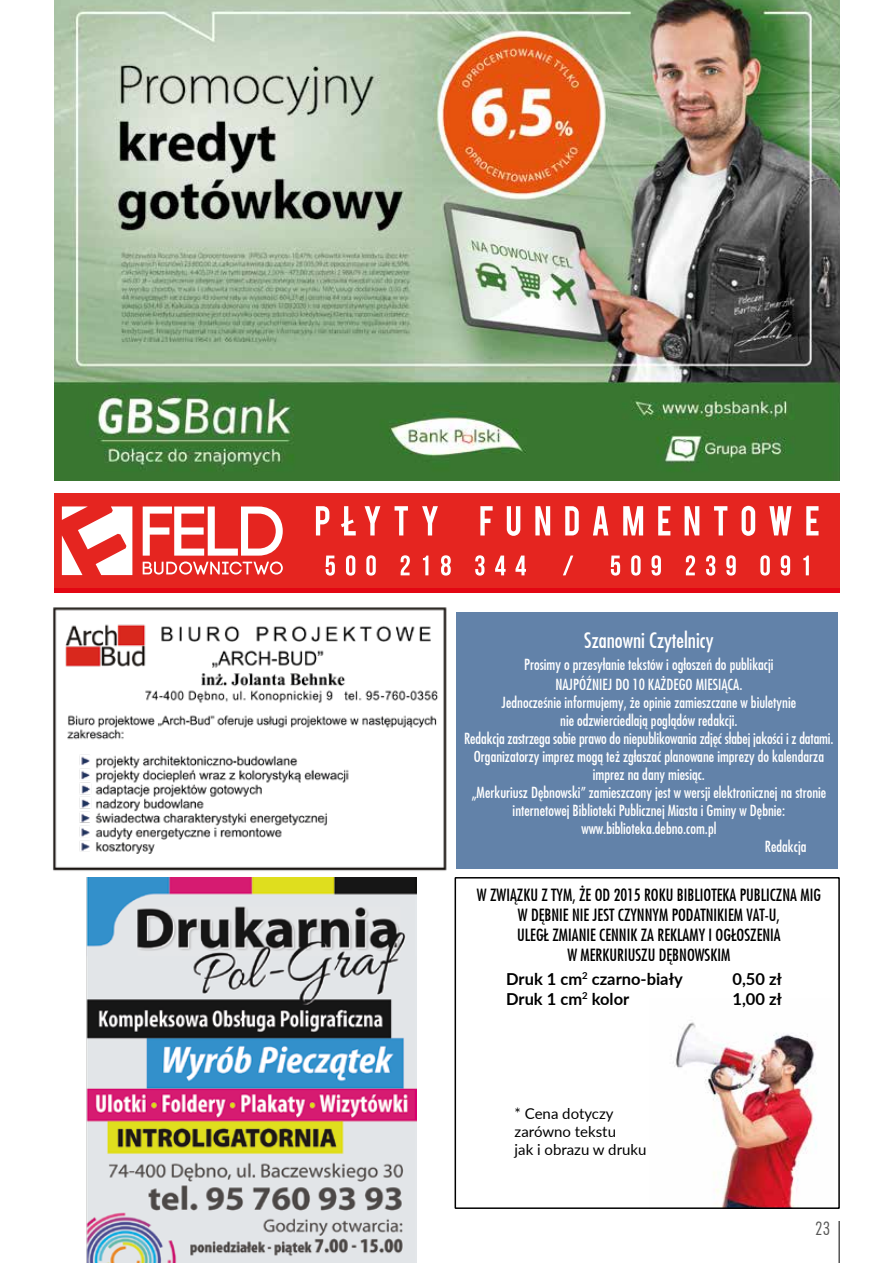
<style>
.page{position:relative;width:893px;height:1263px;background:#fff}
.page>*{position:absolute;margin:0;border:0;box-sizing:border-box;transform-origin:0 0}
.t1{font:21px "Fujiyama";color:#fff}
.t2{font:300 18px "Fujiyama";color:#575756}
.t3{font:16.5px/19.8px "Fujiyama";color:#000;text-align:center}
.t4{font:700 16.5px "Lato";color:#000}
.t5{font:15px/20.1px "Fujiyama";color:#fff;text-align:center}
.t6{font:15px/18px "Lato";color:#000}
</style>
<div class="page">
<hr style="left:839px;top:1221px;width:1px;height:42px;background:#000">
<img style="left:54px;top:0;width:785px;height:480px">
<svg style="left:54px;top:587px;width:785px;height:6px;background:#e30b15"></svg>
<div style="left:54px;top:493px;width:785px;height:94px;background:#e52520"></div>
<img style="left:143px;top:506px;width:140px;height:50px">
<img style="left:143px;top:561px;width:140px;height:14px">
<img style="left:62px;top:535px;width:16px;height:40px">
<img style="left:62px;top:506px;width:16px;height:14px">
<img style="left:78px;top:506px;width:54px;height:69px">
<svg style="left:316px;top:506px;width:13px;height:29px"></svg>
<svg style="left:365px;top:506px;width:15px;height:29px"></svg>
<svg style="left:395px;top:506px;width:13px;height:29px"></svg>
<svg style="left:422px;top:506px;width:16px;height:29px"></svg>
<svg style="left:480px;top:506px;width:13px;height:29px"></svg>
<svg style="left:507px;top:506px;width:13px;height:30px"></svg>
<svg style="left:535px;top:506px;width:15px;height:29px"></svg>
<svg style="left:565px;top:506px;width:14px;height:29px"></svg>
<svg style="left:593px;top:506px;width:15px;height:29px"></svg>
<svg style="left:623px;top:506px;width:20px;height:29px"></svg>
<svg style="left:658px;top:506px;width:12px;height:29px"></svg>
<svg style="left:685px;top:506px;width:14px;height:29px"></svg>
<svg style="left:714px;top:506px;width:13px;height:29px"></svg>
<svg style="left:742px;top:506px;width:13px;height:30px"></svg>
<svg style="left:769px;top:506px;width:22px;height:29px"></svg>
<svg style="left:806px;top:506px;width:12px;height:29px"></svg>
<svg style="left:341px;top:506px;width:15px;height:29px"></svg>
<svg style="left:326px;top:555px;width:9px;height:21px"></svg>
<svg style="left:346px;top:555px;width:9px;height:21px"></svg>
<svg style="left:366px;top:555px;width:10px;height:21px"></svg>
<svg style="left:401px;top:555px;width:9px;height:20px"></svg>
<svg style="left:423px;top:555px;width:5px;height:20px"></svg>
<svg style="left:441px;top:555px;width:10px;height:21px"></svg>
<svg style="left:475px;top:555px;width:9px;height:21px"></svg>
<svg style="left:495px;top:555px;width:11px;height:20px"></svg>
<svg style="left:515px;top:555px;width:11px;height:20px"></svg>
<svg style="left:563px;top:555px;width:10px;height:20px"></svg>
<svg style="left:611px;top:555px;width:9px;height:21px"></svg>
<svg style="left:631px;top:555px;width:10px;height:21px"></svg>
<svg style="left:651px;top:555px;width:10px;height:21px"></svg>
<svg style="left:686px;top:555px;width:9px;height:20px"></svg>
<svg style="left:706px;top:555px;width:9px;height:21px"></svg>
<svg style="left:726px;top:555px;width:10px;height:21px"></svg>
<svg style="left:760px;top:555px;width:10px;height:21px"></svg>
<svg style="left:781px;top:555px;width:9px;height:21px"></svg>
<svg style="left:803px;top:555px;width:6px;height:20px"></svg>
<img style="left:673px;top:1022px;width:144px;height:184px">
<div style="left:456px;top:612px;width:382px;height:257px;background:#6282a9"></div>
<img style="left:53px;top:607px;width:394px;height:264px">
<img style="left:86px;top:877px;width:331px;height:386px">
<div style="left:455px;top:877px;width:385px;height:332px;border:2px solid #000"></div>
<h1 class="t1" style="left:584px;top:626px;width:131px">Szanowni Czytelnicy</h1>
<p class="t5" style="left:524px;top:654px;width:251px">Prosimy o przesyłanie tekstów i ogłoszeń do publikacji<br>NAJPÓŹNIEJ DO 10 KAŻDEGO MIESIĄCA.</p>
<p class="t5" style="left:502px;top:692px;width:296px">Jednocześnie informujemy, że opinie zamieszczane w biuletynie</p>
<p class="t5" style="left:560px;top:710px;width:179px">nie odzwierciedlają poglądów redakcji.</p>
<p class="t5" style="left:464px;top:728px;width:371px">Redakcja zastrzega sobie prawo do niepublikowania zdjęć słabej jakości i z datami.</p>
<p class="t5" style="left:474px;top:746px;width:352px">Organizatorzy imprez mogą też zgłaszać planowane imprezy do kalendarza</p>
<p class="t5" style="left:593px;top:764px;width:114px">imprez na dany miesiąc.</p>
<p class="t5" style="left:471px;top:782px;width:356px">„Merkuriusz Dębnowski” zamieszczony jest w wersji elektronicznej na stronie</p>
<p class="t5" style="left:513px;top:800px;width:274px">internetowej Biblioteki Publicznej Miasta i Gminy w Dębnie:</p>
<p class="t5" style="left:581px;top:818px;width:137px">www.biblioteka.debno.com.pl</p>
<p class="t5" style="left:765px;top:836px;width:43px">Redakcja</p>
<p class="t3" style="left:477px;top:885px;width:346px">W ZWIĄZKU Z TYM, ŻE OD 2015 ROKU BIBLIOTEKA PUBLICZNA MIG W DĘBNIE NIE JEST CZYNNYM PODATNIKIEM VAT-U,<br>ULEGŁ ZMIANIE CENNIK ZA REKLAMY I OGŁOSZENIA<br>W MERKURIUSZU DĘBNOWSKIM</p>
<p class="t4" style="left:506px;top:967px;width:178px">Druk 1 cm<sup>2</sup> czarno-biały</p>
<p class="t4" style="left:732px;top:967px;width:51px">0,50 zł</p>
<p class="t4" style="left:506px;top:986px;width:125px">Druk 1 cm<sup>2</sup> kolor</p>
<p class="t4" style="left:732px;top:986px;width:51px">1,00 zł</p>
<p class="t6" style="left:515px;top:1104px;width:133px">* Cena dotyczy zarówno tekstu<br>jak i obrazu w druku</p>
<p class="t2" style="left:815px;top:1217px;width:16px">23</p>
</div>
